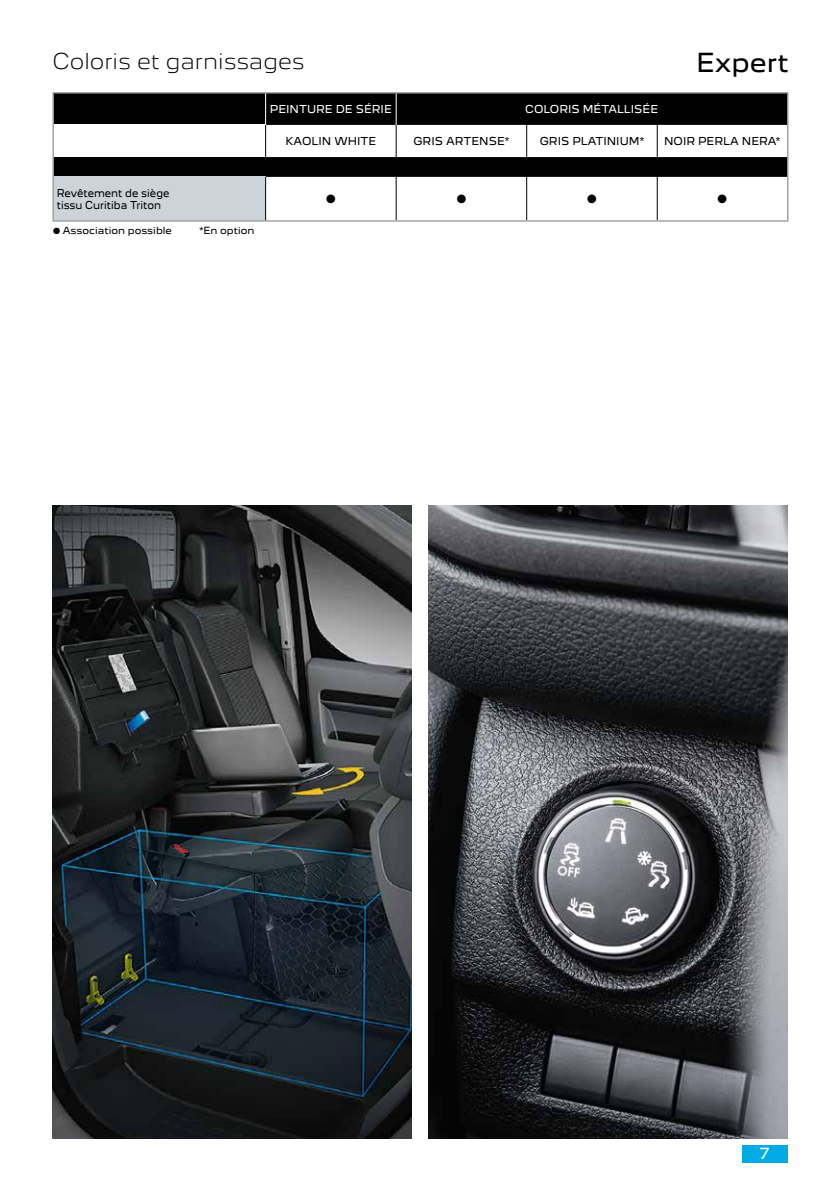
<style>
.page{position:relative;width:840px;height:1191px;background:#fff}
.page>*{position:absolute;margin:0;border:0;box-sizing:border-box;transform-origin:0 0}
.t1{font:24px "Peugeot New";color:#000}
.t2{font:300 20px "Peugeot New";color:#000}
.t3{font:14px "Peugeot New";color:#fff}
.t4{font:12px "Zapf Dingbats ITC";color:#000}
.t5{font:10px "Peugeot New";color:#000}
.t6{font:10px/12px "Peugeot New";color:#000;scale:.9 1}
.t7{font:10px "Peugeot New";color:#fff}
.t8{font:9px "Peugeot New";color:#000}
</style>
<div class="page">
<img style="left:52px;top:505px;width:359px;height:633px">
<img style="left:428px;top:505px;width:359px;height:633px">
<div style="left:741px;top:1145px;width:46px;height:17px;background:#00aae5"></div>
<div style="left:54px;top:94px;width:732px;height:83px;background:#000"></div>
<div style="left:53px;top:125px;width:212px;height:32px;background:#fff"></div>
<svg style="left:266px;top:94px;width:520px;height:63px"></svg>
<div style="left:53px;top:177px;width:212px;height:44px;background:#ccd4da"></div>
<hr style="left:265px;top:125px;width:1px;height:32px;background:#000">
<hr style="left:395px;top:125px;width:1px;height:32px;background:#000">
<hr style="left:526px;top:125px;width:1px;height:32px;background:#000">
<hr style="left:656px;top:125px;width:1px;height:32px;background:#000">
<hr style="left:265px;top:177px;width:1px;height:43px;background:#000">
<hr style="left:395px;top:177px;width:1px;height:43px;background:#000">
<hr style="left:526px;top:177px;width:1px;height:43px;background:#000">
<hr style="left:656px;top:177px;width:1px;height:43px;background:#000">
<hr style="left:52px;top:92px;width:213px;height:2px;background:#9d9d9c">
<hr style="left:52px;top:94px;width:2px;height:31px;background:#9d9d9c">
<hr style="left:265px;top:92px;width:131px;height:2px;background:#9d9d9c">
<hr style="left:396px;top:92px;width:130px;height:2px;background:#9d9d9c">
<hr style="left:526px;top:92px;width:131px;height:2px;background:#9d9d9c">
<hr style="left:657px;top:92px;width:131px;height:2px;background:#9d9d9c">
<hr style="left:786px;top:94px;width:2px;height:31px;background:#9d9d9c">
<hr style="left:52px;top:125px;width:2px;height:32px;background:#9d9d9c">
<hr style="left:786px;top:125px;width:2px;height:32px;background:#9d9d9c">
<hr style="left:52px;top:157px;width:2px;height:20px;background:#9d9d9c">
<hr style="left:786px;top:157px;width:2px;height:20px;background:#9d9d9c">
<hr style="left:52px;top:177px;width:2px;height:43px;background:#9d9d9c">
<hr style="left:786px;top:177px;width:2px;height:43px;background:#9d9d9c">
<hr style="left:52px;top:220px;width:213px;height:2px;background:#9d9d9c">
<hr style="left:265px;top:220px;width:131px;height:2px;background:#9d9d9c">
<hr style="left:396px;top:220px;width:130px;height:2px;background:#9d9d9c">
<hr style="left:526px;top:220px;width:131px;height:2px;background:#9d9d9c">
<hr style="left:657px;top:220px;width:131px;height:2px;background:#9d9d9c">
<hr style="left:265px;top:94px;width:1px;height:31px;background:#fff">
<hr style="left:395px;top:94px;width:1px;height:31px;background:#fff">
<h2 class="t2" style="left:52px;top:44px;width:253px">Coloris et garnissages</h2>
<h1 class="t1" style="left:695px;top:42px;width:94px">Expert</h1>
<p class="t7" style="left:270px;top:101px;width:123px">PEINTURE DE SÉRIE</p>
<p class="t7" style="left:525px;top:101px;width:134px">COLORIS MÉTALLISÉE</p>
<p class="t5" style="left:285px;top:133px;width:92px">KAOLIN WHITE</p>
<p class="t5" style="left:413px;top:133px;width:97px">GRIS ARTENSE*</p>
<p class="t5" style="left:539px;top:133px;width:106px">GRIS PLATINIUM*</p>
<p class="t5" style="left:663px;top:133px;width:118px">NOIR PERLA NERA*</p>
<p class="t6" style="left:57px;top:186px;width:127px">Revêtement de siège tissu Curitiba Triton</p>
<p class="t4" style="left:326px;top:193px;width:10px">●</p>
<p class="t4" style="left:456px;top:193px;width:10px">●</p>
<p class="t4" style="left:587px;top:193px;width:10px">●</p>
<p class="t4" style="left:717px;top:193px;width:10px">●</p>
<p class="t8" style="left:53px;top:223px;width:120px">● Association possible</p>
<p class="t8" style="left:199px;top:223px;width:57px">*En option</p>
<h3 class="t3" style="left:759px;top:1142px;width:12px">7</h3>
</div>
